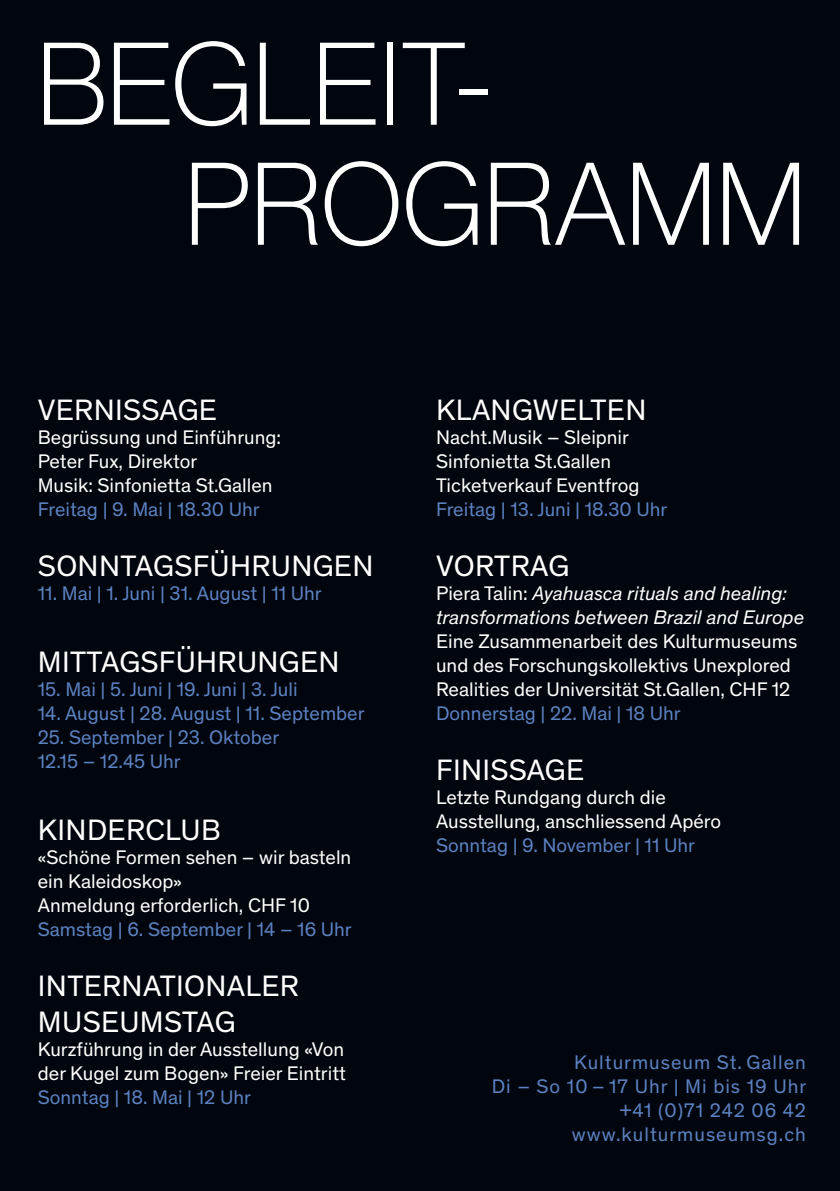
<style>
.page{position:relative;width:840px;height:1191px;background:#fff}
.page>*{position:absolute;margin:0;border:0;box-sizing:border-box;transform-origin:0 0}
.t1{font:114.6px/120px "N Haas Grotesk DS Pro 35 X Lt";color:#fff}
.t2{font:30px/36px "Theinhardt";letter-spacing:.01em;color:#fff}
.t3{font:20px/24px "Theinhardt";color:#fff}
.t4{font:20px/24px "Theinhardt";color:#5c81c1}
.t5{font:20px/24px "Theinhardt";letter-spacing:.05em;color:#5c81c1;text-align:right}
.t6{font:italic 20px/24px "Theinhardt";color:#fff}
.s1{font-style:normal}
</style>
<div class="page">
<div style="left:0;top:0;width:839px;height:1191px;background:#01060e"></div>
<h1 class="t1" style="left:185px;top:24px;width:622px;text-indent:-148px">BEGLEIT-<br>PROGRAMM</h1>
<h2 class="t2" style="left:38px;top:390px;width:180px">VERNISSAGE</h2>
<p class="t3" style="left:38px;top:424px;width:245px">Begrüssung und Einführung:<br>Peter Fux, Direktor<br>Musik: Sinfonietta St.Gallen</p>
<p class="t4" style="left:38px;top:496px;width:223px">Freitag | 9. Mai | 18.30 Uhr</p>
<h2 class="t2" style="left:38px;top:546px;width:337px">SONNTAGSFÜHRUNGEN</h2>
<p class="t4" style="left:38px;top:580px;width:285px">11. Mai | 1. Juni | 31. August | 11 Uhr</p>
<h2 class="t2" style="left:38px;top:642px;width:303px">MITTAGSFÜHRUNGEN</h2>
<p class="t4" style="left:38px;top:676px;width:261px">15. Mai | 5. Juni | 19. Juni | 3. Juli</p>
<p class="t4" style="left:38px;top:700px;width:328px">14. August | 28. August | 11. September</p>
<p class="t4" style="left:38px;top:724px;width:243px">25. September | 23. Oktober<br>12.15 – 12.45 Uhr</p>
<h2 class="t2" style="left:38px;top:810px;width:184px">KINDERCLUB</h2>
<p class="t3" style="left:38px;top:844px;width:315px">«Schöne Formen sehen – wir basteln ein Kaleidoskop»<br>Anmeldung erforderlich, CHF 10</p>
<p class="t4" style="left:38px;top:916px;width:315px">Samstag | 6. September | 14 – 16 Uhr</p>
<h2 class="t2" style="left:38px;top:966px;width:262px">INTERNATIONALER<br>MUSEUMSTAG</h2>
<p class="t3" style="left:38px;top:1036px;width:309px">Kurzführung in der Ausstellung «Von der Kugel zum Bogen» Freier Eintritt</p>
<p class="t4" style="left:38px;top:1084px;width:214px">Sonntag | 18. Mai | 12 Uhr</p>
<h2 class="t2" style="left:436px;top:390px;width:211px">KLANGWELTEN</h2>
<p class="t3" style="left:436px;top:424px;width:205px">Nacht.Musik – Sleipnir<br>Sinfonietta St.Gallen<br>Ticketverkauf Eventfrog</p>
<p class="t4" style="left:436px;top:496px;width:232px">Freitag | 13. Juni | 18.30 Uhr</p>
<h2 class="t2" style="left:436px;top:546px;width:134px">VORTRAG</h2>
<p class="t6" style="left:436px;top:579px;width:369px"><span class="s1">Piera Talin:</span> Ayahuasca rituals and healing: transformations between Brazil and Europe</p>
<p class="t3" style="left:436px;top:628px;width:362px">Eine Zusammenarbeit des Kulturmuseums und des Forschungskollektivs Unexplored<br>Realities der Universität St.Gallen, CHF 12</p>
<p class="t4" style="left:436px;top:700px;width:246px">Donnerstag | 22. Mai | 18 Uhr</p>
<h2 class="t2" style="left:436px;top:750px;width:149px">FINISSAGE</h2>
<p class="t3" style="left:436px;top:784px;width:286px">Letzte Rundgang durch die<br>Ausstellung, anschliessend Apéro</p>
<p class="t4" style="left:436px;top:832px;width:260px">Sonntag | 9. November | 11 Uhr</p>
<p class="t5" style="left:491px;top:1049px;width:316px">Kulturmuseum St. Gallen<br>Di – So 10 – 17 Uhr | Mi bis 19 Uhr +41 (0)71 242 06 42 www.kulturmuseumsg.ch</p>
</div>
